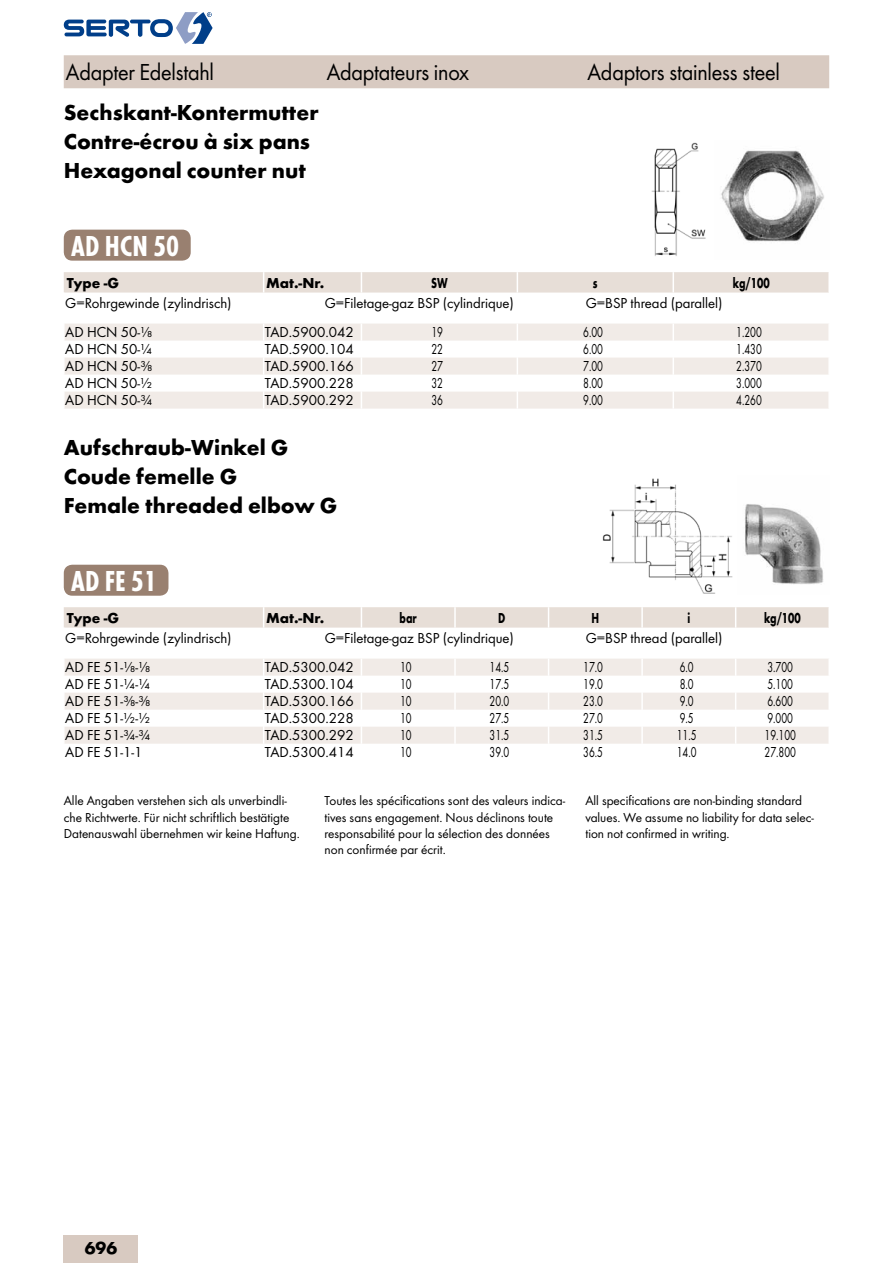
<style>
.page{position:relative;width:893px;height:1263px;background:#fff}
.page>*{position:absolute;margin:0;border:0;box-sizing:border-box;transform-origin:0 0}
.t1{font:700 30px "Futura Con";color:#fff}
.t2{font:24px "Futura Boo";letter-spacing:-.01em;color:#000;scale:.94 1}
.t3{font:700 22.5px/28.8px "Futura";color:#000}
.t4{font:700 18px "Futura";color:#000}
.t5{font:15px "Futura Boo";color:#000}
.t6{font:15px "Futura Boo";color:#000;scale:.7 1}
.t7{font:700 15px "Futura";color:#000}
.t8{font:700 15px "Futura";color:#000;scale:.7 1}
.t9{font:13.5px/16.2px "Futura Boo";color:#000}
</style>
<div class="page">
<svg style="left:64px;top:12px;width:149px;height:32px"></svg>
<div style="left:63px;top:55px;width:767px;height:34px;background:#d8cac1"></div>
<svg style="left:63px;top:229px;width:766px;height:180px"></svg>
<hr style="left:672px;top:272px;width:2px;height:21px;background:#fff">
<hr style="left:828px;top:272px;width:2px;height:21px;background:#fff">
<img style="left:649px;top:142px;width:61px;height:117px">
<img style="left:714px;top:150px;width:115px;height:109px">
<div style="left:64px;top:230px;width:127px;height:31px;background:#998070;border-radius:9px"></div>
<svg style="left:63px;top:564px;width:766px;height:180px"></svg>
<hr style="left:828px;top:607px;width:2px;height:21px;background:#fff">
<img style="left:601px;top:478px;width:132px;height:116px">
<img style="left:737px;top:504px;width:92px;height:90px">
<div style="left:64px;top:565px;width:104px;height:31px;background:#998070;border-radius:9px"></div>
<div style="left:64px;top:1235px;width:74px;height:28px;background:#d8cac1"></div>
<h2 class="t2" style="left:66px;top:57px;width:159px">Adapter Edelstahl</h2>
<h2 class="t2" style="left:327px;top:57px;width:153px">Adaptateurs inox</h2>
<h2 class="t2" style="left:587px;top:57px;width:206px">Adaptors stainless steel</h2>
<h3 class="t3" style="left:64px;top:98px;width:256px">Sechskant-Kontermutter<br>Contre-écrou à six pans<br>Hexagonal counter nut</h3>
<h1 class="t1" style="left:71px;top:228px;width:109px">AD HCN 50</h1>
<p class="t7" style="left:67px;top:274px;width:54px">Type -G</p>
<p class="t7" style="left:266px;top:274px;width:60px">Mat.-Nr.</p>
<p class="t8" style="left:431px;top:274px;width:25px">SW</p>
<p class="t8" style="left:593px;top:274px;width:8px">s</p>
<p class="t8" style="left:733px;top:274px;width:54px">kg/100</p>
<p class="t5" style="left:65px;top:294px;width:168px">G=Rohrgewinde (zylindrisch)</p>
<p class="t5" style="left:325px;top:294px;width:191px">G=Filetage-gaz BSP (cylindrique)</p>
<p class="t5" style="left:586px;top:294px;width:138px">G=BSP thread (parallel)</p>
<p class="t5" style="left:65px;top:323px;width:89px">AD HCN 50-1/8</p>
<p class="t5" style="left:265px;top:323px;width:90px">TAD.5900.042</p>
<p class="t6" style="left:431px;top:323px;width:18px">19</p>
<p class="t6" style="left:583px;top:323px;width:30px">6.00</p>
<p class="t6" style="left:736px;top:323px;width:38px">1.200</p>
<p class="t5" style="left:65px;top:340px;width:89px">AD HCN 50-1/4</p>
<p class="t5" style="left:265px;top:340px;width:90px">TAD.5900.104</p>
<p class="t6" style="left:431px;top:340px;width:18px">22</p>
<p class="t6" style="left:583px;top:340px;width:30px">6.00</p>
<p class="t6" style="left:736px;top:340px;width:38px">1.430</p>
<p class="t5" style="left:65px;top:357px;width:89px">AD HCN 50-3/8</p>
<p class="t5" style="left:265px;top:357px;width:90px">TAD.5900.166</p>
<p class="t6" style="left:431px;top:357px;width:18px">27</p>
<p class="t6" style="left:583px;top:357px;width:30px">7.00</p>
<p class="t6" style="left:736px;top:357px;width:38px">2.370</p>
<p class="t5" style="left:65px;top:374px;width:89px">AD HCN 50-1/2</p>
<p class="t5" style="left:265px;top:374px;width:90px">TAD.5900.228</p>
<p class="t6" style="left:431px;top:374px;width:18px">32</p>
<p class="t6" style="left:583px;top:374px;width:30px">8.00</p>
<p class="t6" style="left:736px;top:374px;width:38px">3.000</p>
<p class="t5" style="left:65px;top:391px;width:89px">AD HCN 50-3/4</p>
<p class="t5" style="left:265px;top:391px;width:90px">TAD.5900.292</p>
<p class="t6" style="left:431px;top:391px;width:18px">36</p>
<p class="t6" style="left:583px;top:391px;width:30px">9.00</p>
<p class="t6" style="left:736px;top:391px;width:38px">4.260</p>
<h3 class="t3" style="left:64px;top:433px;width:275px">Aufschraub-Winkel G<br>Coude femelle G<br>Female threaded elbow G</h3>
<h1 class="t1" style="left:71px;top:563px;width:87px">AD FE 51</h1>
<p class="t7" style="left:67px;top:609px;width:54px">Type -G</p>
<p class="t7" style="left:266px;top:609px;width:60px">Mat.-Nr.</p>
<p class="t8" style="left:400px;top:609px;width:26px">bar</p>
<p class="t8" style="left:498px;top:609px;width:12px">D</p>
<p class="t8" style="left:591px;top:609px;width:13px">H</p>
<p class="t8" style="left:687px;top:609px;width:6px">i</p>
<p class="t8" style="left:764px;top:609px;width:54px">kg/100</p>
<p class="t5" style="left:65px;top:629px;width:168px">G=Rohrgewinde (zylindrisch)</p>
<p class="t5" style="left:325px;top:629px;width:191px">G=Filetage-gaz BSP (cylindrique)</p>
<p class="t5" style="left:586px;top:629px;width:138px">G=BSP thread (parallel)</p>
<p class="t5" style="left:65px;top:658px;width:87px">AD FE 51-1/8-1/8</p>
<p class="t5" style="left:265px;top:658px;width:90px">TAD.5300.042</p>
<p class="t6" style="left:400px;top:658px;width:18px">10</p>
<p class="t6" style="left:490px;top:658px;width:30px">14.5</p>
<p class="t6" style="left:583px;top:658px;width:30px">17.0</p>
<p class="t6" style="left:680px;top:658px;width:21px">6.0</p>
<p class="t6" style="left:767px;top:658px;width:38px">3.700</p>
<p class="t5" style="left:65px;top:675px;width:87px">AD FE 51-1/4-1/4</p>
<p class="t5" style="left:265px;top:675px;width:90px">TAD.5300.104</p>
<p class="t6" style="left:400px;top:675px;width:18px">10</p>
<p class="t6" style="left:490px;top:675px;width:30px">17.5</p>
<p class="t6" style="left:583px;top:675px;width:30px">19.0</p>
<p class="t6" style="left:680px;top:675px;width:21px">8.0</p>
<p class="t6" style="left:767px;top:675px;width:38px">5.100</p>
<p class="t5" style="left:65px;top:692px;width:87px">AD FE 51-3/8-3/8</p>
<p class="t5" style="left:265px;top:692px;width:90px">TAD.5300.166</p>
<p class="t6" style="left:400px;top:692px;width:18px">10</p>
<p class="t6" style="left:490px;top:692px;width:30px">20.0</p>
<p class="t6" style="left:583px;top:692px;width:30px">23.0</p>
<p class="t6" style="left:680px;top:692px;width:21px">9.0</p>
<p class="t6" style="left:767px;top:692px;width:38px">6.600</p>
<p class="t5" style="left:65px;top:709px;width:87px">AD FE 51-1/2-1/2</p>
<p class="t5" style="left:265px;top:709px;width:90px">TAD.5300.228</p>
<p class="t6" style="left:400px;top:709px;width:18px">10</p>
<p class="t6" style="left:490px;top:709px;width:30px">27.5</p>
<p class="t6" style="left:583px;top:709px;width:30px">27.0</p>
<p class="t6" style="left:680px;top:709px;width:21px">9.5</p>
<p class="t6" style="left:767px;top:709px;width:38px">9.000</p>
<p class="t5" style="left:65px;top:726px;width:87px">AD FE 51-3/4-3/4</p>
<p class="t5" style="left:265px;top:726px;width:90px">TAD.5300.292</p>
<p class="t6" style="left:400px;top:726px;width:18px">10</p>
<p class="t6" style="left:490px;top:726px;width:30px">31.5</p>
<p class="t6" style="left:583px;top:726px;width:30px">31.5</p>
<p class="t6" style="left:677px;top:726px;width:30px">11.5</p>
<p class="t6" style="left:764px;top:726px;width:46px">19.100</p>
<p class="t5" style="left:65px;top:743px;width:79px">AD FE 51-1-1</p>
<p class="t5" style="left:265px;top:743px;width:90px">TAD.5300.414</p>
<p class="t6" style="left:400px;top:743px;width:18px">10</p>
<p class="t6" style="left:490px;top:743px;width:30px">39.0</p>
<p class="t6" style="left:583px;top:743px;width:30px">36.5</p>
<p class="t6" style="left:677px;top:743px;width:30px">14.0</p>
<p class="t6" style="left:764px;top:743px;width:46px">27.800</p>
<p class="t9" style="left:64px;top:793px;width:238px">Alle Angaben verstehen sich als unverbindli&shy;che Richtwerte. Für nicht schriftlich bestätigte<br>Datenauswahl übernehmen wir keine Haftung.</p>
<p class="t9" style="left:325px;top:793px;width:242px">Toutes les spécifications sont des valeurs indica&shy;tives sans engagement. Nous déclinons toute responsabilité pour la sélection des données non confirmée par écrit.</p>
<p class="t9" style="left:585px;top:793px;width:230px">All specifications are non-binding standard values. We assume no liability for data selec&shy;tion not confirmed in writing.</p>
<p class="t4" style="left:85px;top:1237px;width:34px">696</p>
</div>
